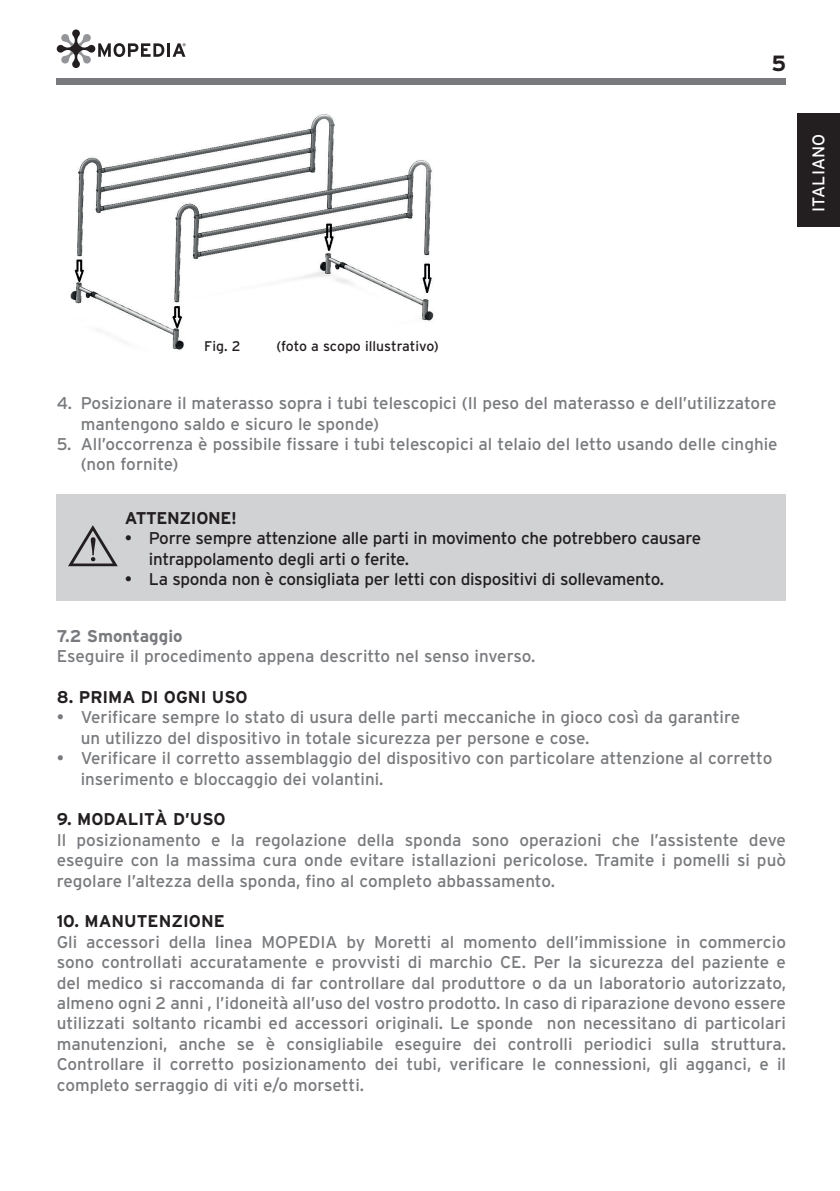
<style>
.page{position:relative;width:840px;height:1191px;background:#fff}
.page>*{position:absolute;margin:0;border:0;box-sizing:border-box;transform-origin:0 0}
.t1{font:700 22px "Interstate";color:#231f20}
.t2{font:17px/20.4px "Interstate";color:#787a7d}
.t3{font:17px/20.4px "Interstate";letter-spacing:-.02em;color:#231f20}
.t4{font:700 17px "Interstate";color:#231f20}
.t5{font:700 17px "Interstate";color:#787a7d}
.t6{font:700 17px "Interstate";letter-spacing:-.02em;color:#231f20}
.t7{font:17px "Interstate";letter-spacing:.005em;color:#fff}
.t8{font:14px "Interstate";color:#231f20}
</style>
<div class="page">
<div style="left:57px;top:78px;width:728px;height:7px;background:#787a7d"></div>
<svg style="left:57px;top:29px;width:107px;height:39px"></svg>
<hr style="left:167px;top:43px;width:3px;height:14px;background:#231f20">
<svg style="left:172px;top:43px;width:13px;height:14px"></svg>
<div style="left:796px;top:113px;width:43px;height:114px;background:#231f20"></div>
<img style="left:70px;top:114px;width:364px;height:236px">
<div style="left:57px;top:494px;width:728px;height:107px;background:#d1d2d4"></div>
<svg style="left:68px;top:525px;width:50px;height:41px"></svg>
<p class="t1" style="left:771px;top:51px;width:16px">5</p>
<p class="t7" style="left:808px;top:212px;width:79px;rotate:-90deg">ITALIANO</p>
<p class="t8" style="left:204px;top:338px;width:38px">Fig. 2</p>
<p class="t8" style="left:276px;top:338px;width:164px">(foto a scopo illustrativo)</p>
<p class="t2" style="left:81px;top:393px;width:696px;text-indent:-24px">4. Posizionare il materasso sopra i tubi telescopici (Il peso del materasso e dell’utilizzatore mantengono saldo e sicuro le sponde)</p>
<p class="t2" style="left:81px;top:434px;width:698px;text-indent:-24px">5. All’occorrenza è possibile fissare i tubi telescopici al telaio del letto usando delle cinghie (non fornite)</p>
<p class="t6" style="left:125px;top:508px;width:114px">ATTENZIONE!</p>
<p class="t3" style="left:149px;top:528px;width:553px;text-indent:-24px">• Porre sempre attenzione alle parti in movimento che potrebbero causare intrappolamento degli arti o ferite.</p>
<p class="t3" style="left:125px;top:569px;width:540px">• La sponda non è consigliata per letti con dispositivi di sollevamento.</p>
<p class="t5" style="left:57px;top:626px;width:127px">7.2 Smontaggio</p>
<p class="t2" style="left:57px;top:646px;width:480px">Eseguire il procedimento appena descritto nel senso inverso.</p>
<p class="t4" style="left:57px;top:687px;width:192px">8. PRIMA DI OGNI USO</p>
<p class="t2" style="left:81px;top:707px;width:660px;text-indent:-24px">• Verificare sempre lo stato di usura delle parti meccaniche in gioco così da garantire un utilizzo del dispositivo in totale sicurezza per persone e cose.</p>
<p class="t2" style="left:81px;top:748px;width:692px;text-indent:-24px">• Verificare il corretto assemblaggio del dispositivo con particolare attenzione al corretto inserimento e bloccaggio dei volantini.</p>
<p class="t4" style="left:57px;top:810px;width:170px">9. MODALITÀ D’USO</p>
<p class="t2" style="left:57px;top:829px;width:730px;text-align:justify">Il posizionamento e la regolazione della sponda sono operazioni che l’assistente deve eseguire con la massima cura onde evitare istallazioni pericolose. Tramite i pomelli si può regolare l’altezza della sponda, fino al completo abbassamento.</p>
<p class="t4" style="left:57px;top:912px;width:169px">10. MANUTENZIONE</p>
<p class="t2" style="left:57px;top:931px;width:730px;text-align:justify">Gli accessori della linea MOPEDIA by Moretti al momento dell’immissione in commercio sono controllati accuratamente e provvisti di marchio CE. Per la sicurezza del paziente e del medico si raccomanda di far controllare dal produttore o da un laboratorio autorizzato, almeno ogni 2 anni , l’idoneità all’uso del vostro prodotto. In caso di riparazione devono essere utilizzati soltanto ricambi ed accessori originali. Le sponde non necessitano di particolari manutenzioni, anche se è consigliabile eseguire dei controlli periodici sulla struttura.<br>Controllare il corretto posizionamento dei tubi, verificare le connessioni, gli agganci, e il completo serraggio di viti e/o morsetti.</p>
</div>
